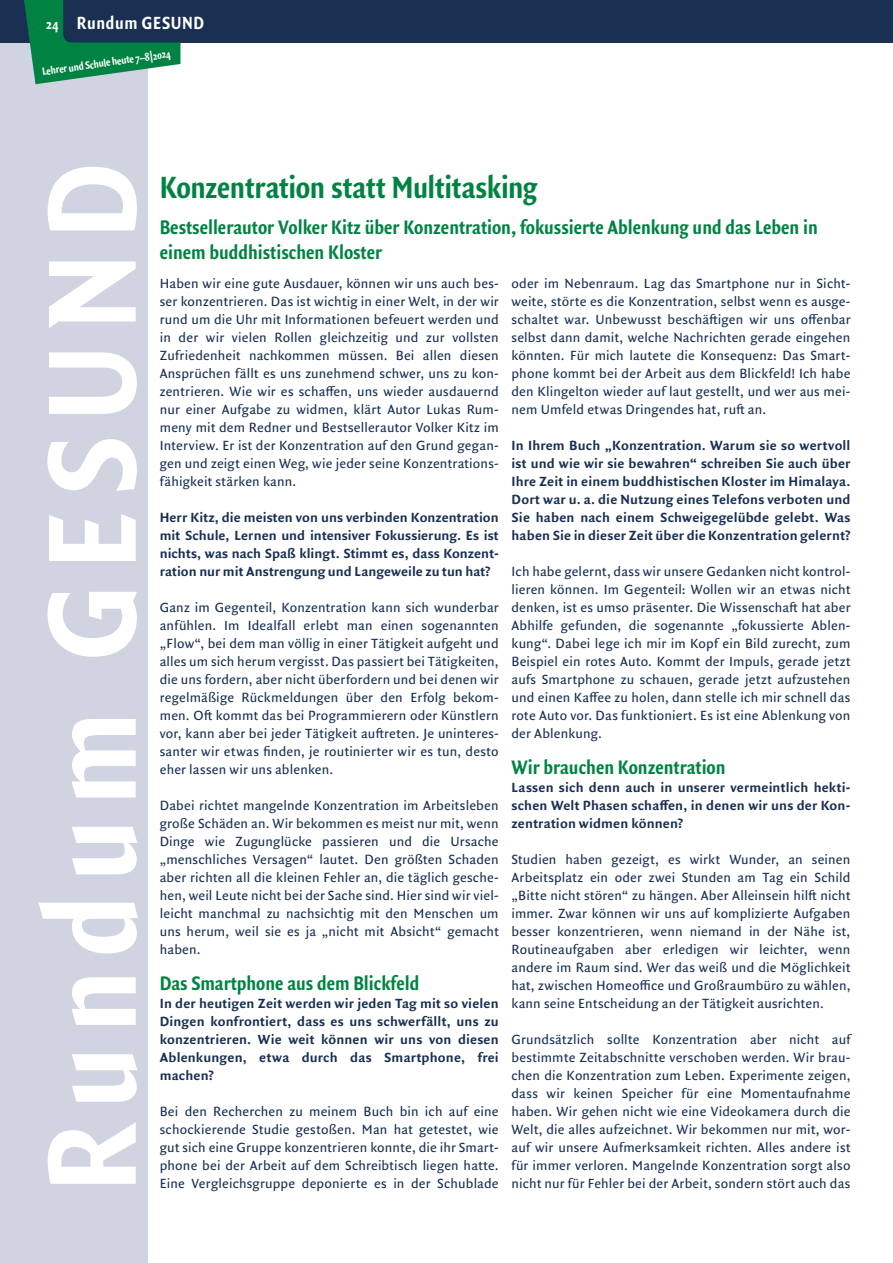
<style>
.page{position:relative;width:893px;height:1263px;background:#fff}
.page>*{position:absolute;margin:0;border:0;box-sizing:border-box;transform-origin:0 0}
.t1{font:700 135px "Quadraat Sans OT Con";letter-spacing:.105em;color:#fff}
.t2{font:700 33px "Quadraat Sans OT Con";letter-spacing:-.01em;color:#008342}
.t3{font:700 21px/25.2px "Quadraat Sans OT Con";color:#008342}
.t4{font:700 18.9px "Quadraat Sans OT Con";letter-spacing:.03em;color:#fff}
.t5{font:14.25px/18px "Quadraat Sans Pro";letter-spacing:.01em;color:#193052;text-align:justify}
.t6{font:700 14.25px/18px "Quadraat Sans Pro";letter-spacing:.015em;color:#193052;text-align:justify}
.t7{font:700 11.4px "Quadraat Sans OT Con";color:#fff}
.s1{font-size:15px}
</style>
<div class="page">
<div style="left:0;top:0;width:147px;height:1263px;background:#d0d4e0"></div>
<div style="left:0;top:0;width:893px;height:43px;background:#193052"></div>
<svg style="left:24px;top:0;width:156px;height:84px"></svg>
<h3 class="t4" style="left:46px;top:12px;width:159px"><span class="s1">24</span> Rundum GESUND</h3>
<p class="t7" style="left:41px;top:65px;width:131px;rotate:-8deg">Lehrer und Schule heute 7–8|2024</p>
<h1 class="t1" style="left:13px;top:1192px;width:1030px;rotate:-90deg">Rundum GESUND</h1>
<h2 class="t2" style="left:160px;top:168px;width:379px">Konzentration statt Multitasking</h2>
<h3 class="t3" style="left:160px;top:215px;width:659px">Bestsellerautor Volker Kitz über Konzentration, fokussierte Ablenkung und das Leben in einem buddhistischen Kloster</h3>
<p class="t5" style="left:160px;top:274px;width:340px">Haben wir eine gute Ausdauer, können wir uns auch bes&shy;ser konzentrieren. Das ist wichtig in einer Welt, in der wir rund um die Uhr mit Informationen befeuert werden und in der wir vielen Rollen gleichzeitig und zur vollsten Zufriedenheit nachkommen müssen. Bei allen diesen Ansprüchen fällt es uns zunehmend schwer, uns zu kon&shy;zentrieren. Wie wir es schaffen, uns wieder ausdauernd nur einer Aufgabe zu widmen, klärt Autor Lukas Rum&shy;meny mit dem Redner und Bestsellerautor Volker Kitz im Interview. Er ist der Konzentration auf den Grund gegan&shy;gen und zeigt einen Weg, wie jeder seine Konzentrations&shy;fähigkeit stärken kann.</p>
<p class="t6" style="left:160px;top:508px;width:340px">Herr Kitz, die meisten von uns verbinden Konzentration mit Schule, Lernen und intensiver Fokussierung. Es ist nichts, was nach Spaß klingt. Stimmt es, dass Konzent&shy;ration nur mit Anstrengung und Langeweile zu tun hat?</p>
<p class="t5" style="left:160px;top:598px;width:340px">Ganz im Gegenteil, Konzentration kann sich wunderbar anfühlen. Im Idealfall erlebt man einen sogenannten „Flow“, bei dem man völlig in einer Tätigkeit aufgeht und alles um sich herum vergisst. Das passiert bei Tätigkeiten, die uns fordern, aber nicht überfordern und bei denen wir regelmäßige Rückmeldungen über den Erfolg bekom&shy;men. Oft kommt das bei Programmierern oder Künstlern vor, kann aber bei jeder Tätigkeit auftreten. Je uninteres&shy;santer wir etwas finden, je routinierter wir es tun, desto eher lassen wir uns ablenken.</p>
<p class="t5" style="left:160px;top:796px;width:340px">Dabei richtet mangelnde Konzentration im Arbeitsleben große Schäden an. Wir bekommen es meist nur mit, wenn Dinge wie Zug unglücke passieren und die Ursache „menschliches Versagen“ lautet. Den größten Schaden aber richten all die kleinen Fehler an, die täglich gesche&shy;hen, weil Leute nicht bei der Sache sind. Hier sind wir viel&shy;leicht manchmal zu nachsichtig mit den Menschen um uns herum, weil sie es ja „nicht mit Absicht“ gemacht haben.</p>
<h3 class="t3" style="left:160px;top:971px;width:261px">Das Smartphone aus dem Blickfeld</h3>
<p class="t6" style="left:160px;top:994px;width:340px">In der heutigen Zeit werden wir jeden Tag mit so vielen Dingen konfrontiert, dass es uns schwerfällt, uns zu konzentrieren. Wie weit können wir uns von diesen Ablenkungen, etwa durch das Smartphone, frei machen?</p>
<p class="t5" style="left:160px;top:1102px;width:340px">Bei den Recherchen zu meinem Buch bin ich auf eine schockierende Studie gestoßen. Man hat getestet, wie gut sich eine Gruppe konzentrieren konnte, die ihr Smart&shy;phone bei der Arbeit auf dem Schreibtisch liegen hatte.<br>Eine Vergleichsgruppe deponierte es in der Schublade</p>
<p class="t5" style="left:511px;top:274px;width:340px">oder im Nebenraum. Lag das Smartphone nur in Sicht&shy;weite, störte es die Konzentration, selbst wenn es ausge&shy;schaltet war. Unbewusst beschäftigen wir uns offenbar selbst dann damit, welche Nachrichten gerade eingehen könnten. Für mich lautete die Konsequenz: Das Smart&shy;phone kommt bei der Arbeit aus dem Blickfeld! Ich habe den Klingelton wieder auf laut gestellt, und wer aus mei&shy;nem Umfeld etwas Dringendes hat, ruft an.</p>
<p class="t6" style="left:511px;top:436px;width:340px">In Ihrem Buch „Konzentration. Warum sie so wertvoll ist und wie wir sie bewahren“ schreiben Sie auch über Ihre Zeit in einem buddhistischen Kloster im Himalaya.<br>Dort war u. a. die Nutzung eines Telefons verboten und Sie haben nach einem Schweigegelübde gelebt. Was haben Sie in dieser Zeit über die Konzentration gelernt?</p>
<p class="t5" style="left:511px;top:562px;width:340px">Ich habe gelernt, dass wir unsere Gedanken nicht kontrol&shy;lieren können. Im Gegenteil: Wollen wir an etwas nicht denken, ist es umso präsenter. Die Wissenschaft hat aber Abhilfe gefunden, die sogenannte „fokussierte Ablen&shy;kung“. Dabei lege ich mir im Kopf ein Bild zurecht, zum Beispiel ein rotes Auto. Kommt der Impuls, gerade jetzt aufs Smartphone zu schauen, gerade jetzt aufzustehen und einen Kaffee zu holen, dann stelle ich mir schnell das rote Auto vor. Das funktioniert. Es ist eine Ablenkung von der Ablenkung.</p>
<h3 class="t3" style="left:511px;top:755px;width:216px">Wir brauchen Konzentration</h3>
<p class="t6" style="left:511px;top:778px;width:340px">Lassen sich denn auch in unserer vermeintlich hekti&shy;schen Welt Phasen schaffen, in denen wir uns der Kon&shy;zentration widmen können?</p>
<p class="t5" style="left:511px;top:850px;width:340px">Studien haben gezeigt, es wirkt Wunder, an seinen Arbeitsplatz ein oder zwei Stunden am Tag ein Schild „Bitte nicht stören“ zu hängen. Aber Alleinsein hilft nicht immer. Zwar können wir uns auf komplizierte Aufgaben besser konzen trieren, wenn niemand in der Nähe ist, Routineaufgaben aber erledigen wir leichter, wenn andere im Raum sind. Wer das weiß und die Möglichkeit hat, zwischen Homeoffice und Großraumbüro zu wählen, kann seine Entscheidung an der Tätigkeit ausrichten.</p>
<p class="t5" style="left:511px;top:1030px;width:340px">Grundsätzlich sollte Konzentration aber nicht auf bestimmte Zeitabschnitte verschoben werden. Wir brau&shy;chen die Konzentration zum Leben. Experimente zeigen, dass wir keinen Speicher für eine Momentaufnahme haben. Wir gehen nicht wie eine Videokamera durch die Welt, die alles aufzeichnet. Wir bekommen nur mit, wor&shy;auf wir unsere Aufmerksamkeit richten. Alles andere ist für immer verloren. Mangelnde Konzentration sorgt also nicht nur für Fehler bei der Arbeit, sondern stört auch das</p>
</div>
